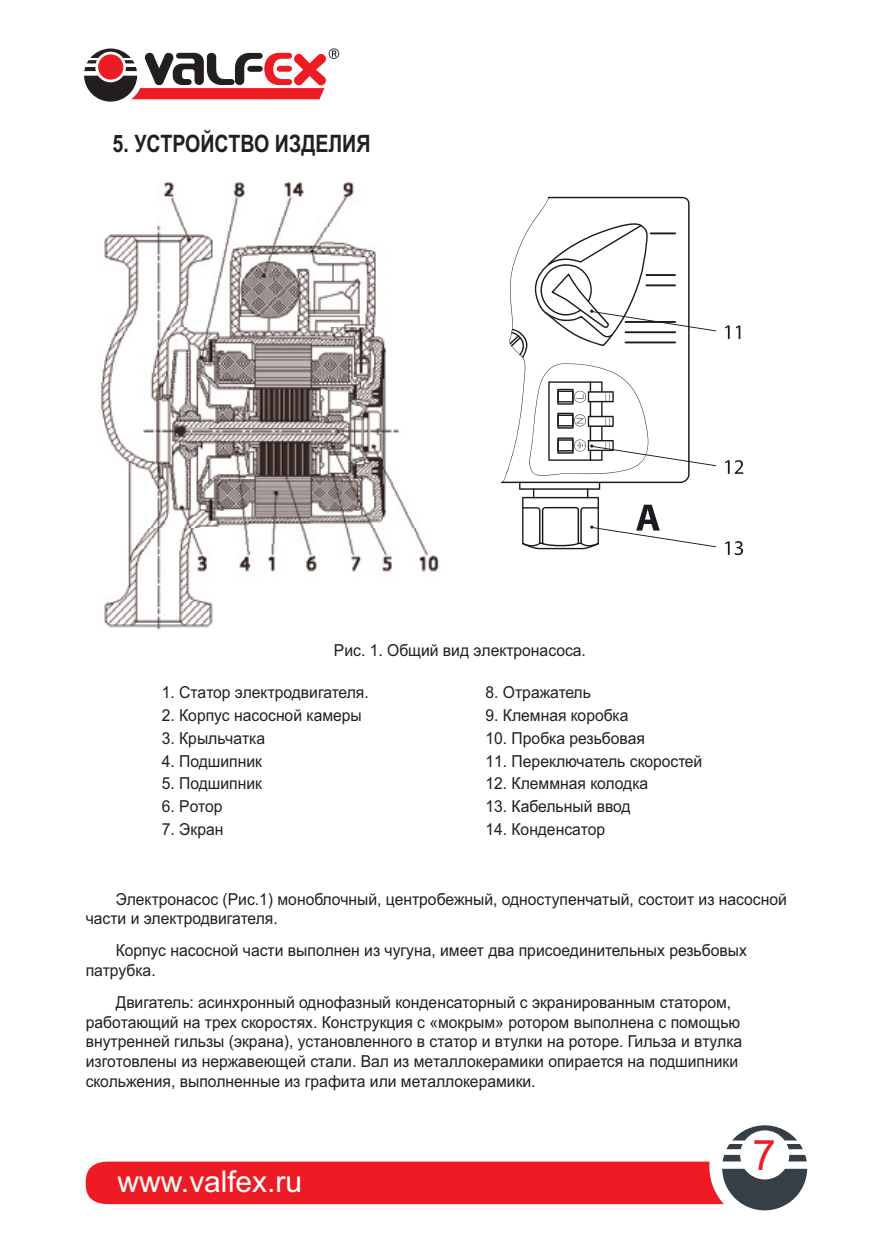
<style>
.page{position:relative;width:891px;height:1257px;background:#fff}
.page>*{position:absolute;margin:0;border:0;box-sizing:border-box;transform-origin:0 0}
.t1{font:42px "Arial";color:#ed1c24}
.t2{font:30px "Arial";color:#fff}
.t3{font:700 24px "Arial";color:#231f20;scale:.82 1}
.t4{font:16.5px/19.8px "Arial";color:#231f20;scale:.95 1}
</style>
<div class="page">
<svg style="left:84px;top:48px;width:255px;height:54px"></svg>
<img style="left:101px;top:181px;width:339px;height:448px">
<svg style="left:725px;top:541px;width:18px;height:14px"></svg>
<svg style="left:725px;top:460px;width:18px;height:14px"></svg>
<svg style="left:725px;top:325px;width:15px;height:14px"></svg>
<svg style="left:503px;top:197px;width:213px;height:352px"></svg>
<svg style="left:85px;top:1125px;width:722px;height:85px"></svg>
<h3 class="t3" style="left:113px;top:135px;width:316px">5. УСТРОЙСТВО ИЗДЕЛИЯ</h3>
<p class="t4" style="left:334px;top:642px;width:267px">Рис. 1. Общий вид электронасоса.</p>
<p class="t4" style="left:162px;top:684px;width:219px">1. Статор электродвигателя.</p>
<p class="t4" style="left:162px;top:707px;width:212px">2. Корпус насосной камеры</p>
<p class="t4" style="left:162px;top:730px;width:110px">3. Крыльчатка</p>
<p class="t4" style="left:162px;top:753px;width:107px">4. Подшипник</p>
<p class="t4" style="left:162px;top:775px;width:107px">5. Подшипник</p>
<p class="t4" style="left:162px;top:798px;width:65px">6. Ротор</p>
<p class="t4" style="left:162px;top:821px;width:66px">7. Экран</p>
<p class="t4" style="left:485px;top:684px;width:113px">8. Отражатель</p>
<p class="t4" style="left:485px;top:707px;width:152px">9. Клемная коробка</p>
<p class="t4" style="left:485px;top:730px;width:169px">10. Пробка резьбовая</p>
<p class="t4" style="left:485px;top:752px;width:230px">11. Переключатель скоростей</p>
<p class="t4" style="left:485px;top:775px;width:173px">12. Клеммная колодка</p>
<p class="t4" style="left:485px;top:798px;width:154px">13. Кабельный ввод</p>
<p class="t4" style="left:485px;top:821px;width:127px">14. Конденсатор</p>
<p class="t4" style="left:86px;top:890px;width:740px;text-indent:30px">Электронасос (Рис.1) моноблочный, центробежный, одноступенчатый, состоит из насосной части и электродвигателя.</p>
<p class="t4" style="left:86px;top:942px;width:698px;text-indent:30px">Корпус насосной части выполнен из чугуна, имеет два присоединительных резьбовых патрубка.</p>
<p class="t4" style="left:86px;top:994px;width:693px;text-indent:30px">Двигатель: асинхронный однофазный конденсаторный с экранированным статором, работающий на трех скоростях. Конструкция с «мокрым» ротором выполнена с помощью внутренней гильзы (экрана), установленного в статор и втулки на роторе. Гильза и втулка изготовлены из нержавеющей стали. Вал из металлокерамики опирается на подшипники скольжения, выполненные из графита или металлокерамики.</p>
<h2 class="t2" style="left:118px;top:1170px;width:186px">www.valfex.ru</h2>
<h1 class="t1" style="left:753px;top:1139px;width:25px">7</h1>
</div>
